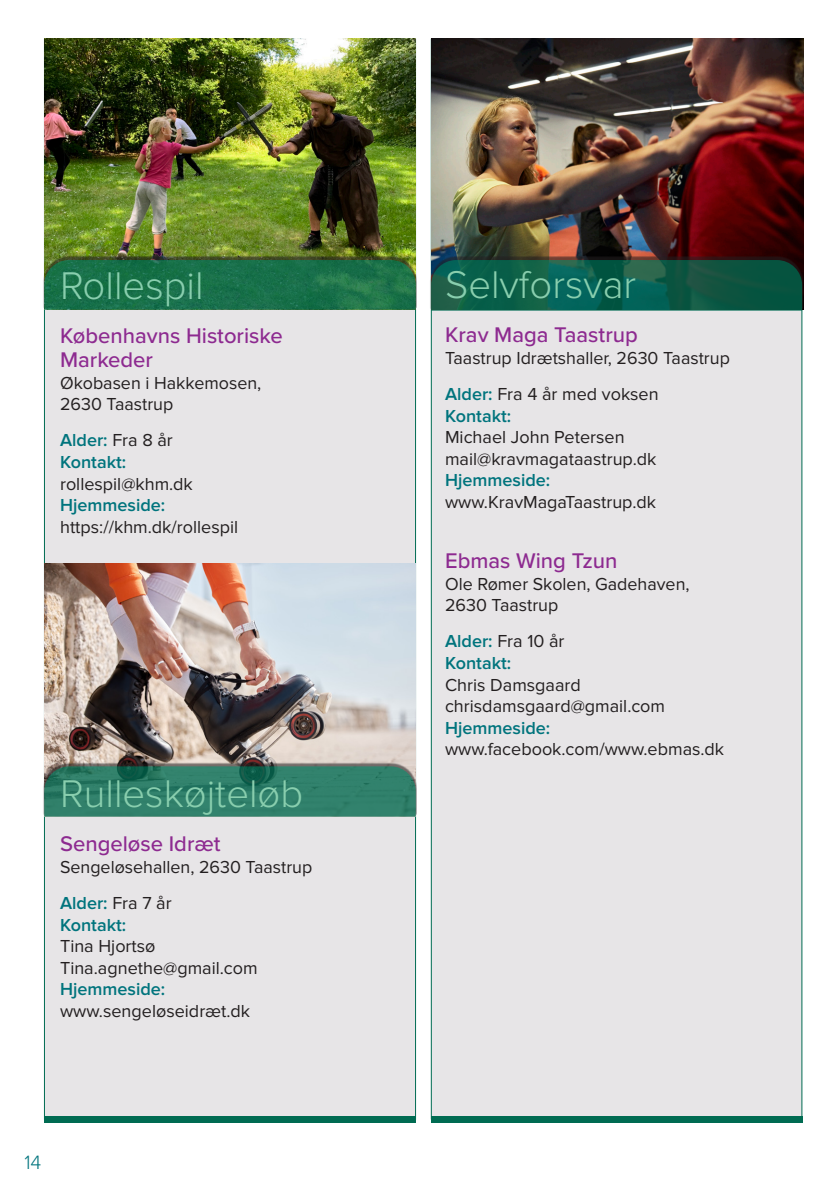
<style>
.page{position:relative;width:840px;height:1191px;background:#fff}
.page>*{position:absolute;margin:0;border:0;box-sizing:border-box;transform-origin:0 0}
.t1{font:300 40px "Proxima Nova";color:#89ceae}
.t2{font:500 22px "Proxima Nova";color:#8d2a90}
.t3{font:300 20px "Proxima Nova";color:#00747d}
.t4{font:18px "Proxima Nova";color:#231f20}
.t5{font:600 18px "Proxima Nova";color:#00747d}
.s1{font-weight:400;color:#231f20}
.s2{font-weight:600;color:#00747d}
</style>
<div class="page">
<div style="left:44px;top:39px;width:371px;height:1080px;background:#e7e5e7;border:1px solid #006b52"></div>
<div style="left:431px;top:39px;width:370px;height:1080px;background:#e7e5e7;border:1px solid #006b52"></div>
<img style="left:44px;top:563px;width:371px;height:199px">
<img style="left:431px;top:38px;width:372px;height:272px">
<div style="left:43px;top:762px;width:374px;height:53px;background:#231f20;opacity:.75"></div>
<svg style="left:44px;top:766px;width:371px;height:50px"></svg>
<img style="left:44px;top:39px;width:371px;height:217px">
<div style="left:43px;top:256px;width:374px;height:52px;background:#231f20;opacity:.75"></div>
<svg style="left:44px;top:260px;width:371px;height:50px"></svg>
<div style="left:429px;top:256px;width:373px;height:53px;background:#231f20;opacity:.75"></div>
<svg style="left:431px;top:260px;width:370px;height:51px"></svg>
<div style="left:431px;top:1115px;width:370px;height:7px;background:#006b52"></div>
<div style="left:44px;top:1115px;width:371px;height:7px;background:#006b52"></div>
<p class="t1" style="left:60px;top:262px;width:145px">Rollespil</p>
<p class="t2" style="left:60px;top:319px;width:224px">Københavns Historiske</p>
<p class="t2" style="left:60px;top:343px;width:94px">Markeder</p>
<p class="t4" style="left:60px;top:372px;width:203px">Økobasen i Hakkemosen,</p>
<p class="t4" style="left:60px;top:394px;width:115px">2630 Taastrup</p>
<p class="t5" style="left:60px;top:430px;width:114px">Alder: <span class="s1">Fra 8 år</span></p>
<p class="t5" style="left:60px;top:452px;width:68px">Kontakt:</p>
<p class="t4" style="left:60px;top:473px;width:134px">rollespil@khm.dk</p>
<p class="t5" style="left:60px;top:495px;width:107px">Hjemmeside:</p>
<p class="t4" style="left:60px;top:516px;width:179px">https://khm.dk/rollespil</p>
<p class="t1" style="left:60px;top:770px;width:244px">Rulleskøjteløb</p>
<p class="t2" style="left:60px;top:827px;width:162px">Sengeløse Idræt</p>
<p class="t4" style="left:60px;top:856px;width:253px">Sengeløsehallen, 2630 Taastrup</p>
<p class="t5" style="left:60px;top:892px;width:113px">Alder: <span class="s1">Fra 7 år</span></p>
<p class="t5" style="left:60px;top:914px;width:68px">Kontakt:</p>
<p class="t4" style="left:60px;top:936px;width:97px">Tina Hjortsø</p>
<p class="t4" style="left:60px;top:957px;width:199px">Tina.agnethe@gmail.com</p>
<p class="t5" style="left:60px;top:979px;width:107px">Hjemmeside:</p>
<p class="t4" style="left:60px;top:1000px;width:191px">www.sengeløseidræt.dk</p>
<p class="t3" style="left:24px;top:1150px;width:18px">14</p>
<p class="t1" style="left:445px;top:262px;width:192px">Selvforsvar</p>
<p class="t2" style="left:445px;top:319px;width:194px">Krav Maga Taastrup</p>
<p class="t4" style="left:445px;top:348px;width:286px">Taastrup Idrætshaller, 2630 Taastrup</p>
<p class="t4" style="left:445px;top:384px;width:215px"><span class="s2">Alder:</span> Fra 4 år med voksen</p>
<p class="t5" style="left:445px;top:405px;width:68px">Kontakt:</p>
<p class="t4" style="left:445px;top:427px;width:181px">Michael John Petersen</p>
<p class="t4" style="left:445px;top:448px;width:213px">mail@kravmagataastrup.dk</p>
<p class="t5" style="left:445px;top:470px;width:107px">Hjemmeside:</p>
<p class="t4" style="left:445px;top:492px;width:212px">www.KravMagaTaastrup.dk</p>
<p class="t2" style="left:445px;top:544px;width:174px">Ebmas Wing Tzun</p>
<p class="t4" style="left:445px;top:573px;width:246px">Ole Rømer Skolen, Gadehaven,</p>
<p class="t4" style="left:445px;top:595px;width:115px">2630 Taastrup</p>
<p class="t4" style="left:445px;top:631px;width:121px"><span class="s2">Alder:</span> Fra 10 år</p>
<p class="t5" style="left:445px;top:652px;width:68px">Kontakt:</p>
<p class="t4" style="left:445px;top:674px;width:137px">Chris Damsgaard</p>
<p class="t4" style="left:445px;top:696px;width:221px">chrisdamsgaard@gmail.com</p>
<p class="t5" style="left:445px;top:717px;width:107px">Hjemmeside:</p>
<p class="t4" style="left:445px;top:739px;width:280px">www.facebook.com/www.ebmas.dk</p>
</div>
